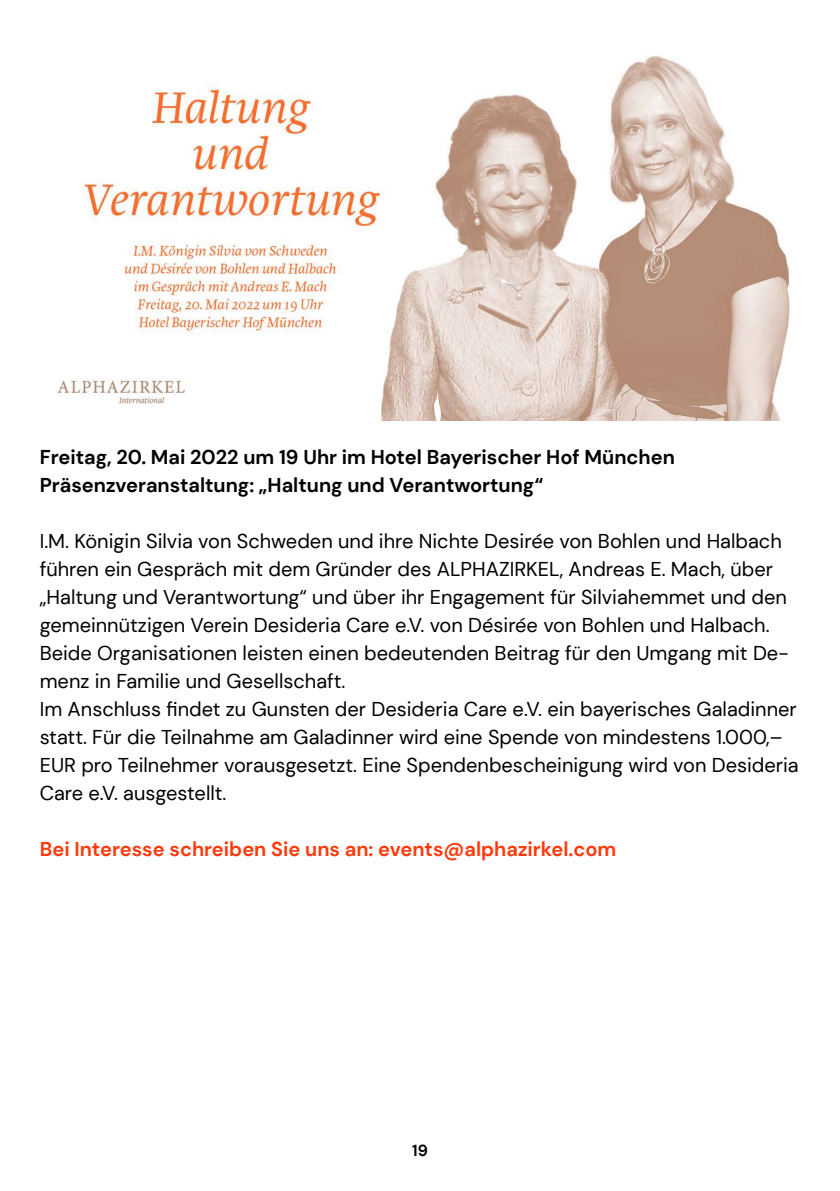
<style>
.page{position:relative;width:840px;height:1191px;background:#fff}
.page>*{position:absolute;margin:0;border:0;box-sizing:border-box;transform-origin:0 0}
.t1{font:20px/28px "DM Sans";color:#000}
.t2{font:700 20px/28px "DM Sans";color:#000}
.t3{font:700 20px "DM Sans";color:#ff3b0d}
.t4{font:700 16px "DM Sans";color:#000}
</style>
<div class="page">
<img style="left:57px;top:55px;width:733px;height:366px">
<p class="t2" style="left:40px;top:443px;width:636px">Freitag, 20. Mai 2022 um 19 Uhr im Hotel Bayerischer Hof München<br>Präsenzveranstaltung: „Haltung und Verantwortung“</p>
<p class="t1" style="left:40px;top:527px;width:760px">I.M. Königin Silvia von Schweden und ihre Nichte Desirée von Bohlen und Halbach führen ein Gespräch mit dem Gründer des ALPHAZIRKEL, Andreas E. Mach, über „Haltung und Verantwortung“ und über ihr Engagement für Silviahemmet und den gemeinnützigen Verein Desideria Care e.V. von Désirée von Bohlen und Halbach.<br>Beide Organisationen leisten einen bedeutenden Beitrag für den Umgang mit De&shy;menz in Familie und Gesellschaft.<br>Im Anschluss findet zu Gunsten der Desideria Care e.V. ein bayerisches Galadinner statt. Für die Teilnahme am Galadinner wird eine Spende von mindestens 1.000,– EUR pro Teilnehmer vorausgesetzt. Eine Spendenbescheinigung wird von Desideria Care e.V. ausgestellt.</p>
<p class="t3" style="left:40px;top:837px;width:577px">Bei Interesse schreiben Sie uns an: events@alphazirkel.com</p>
<p class="t4" style="left:412px;top:1140px;width:17px">19</p>
</div>
